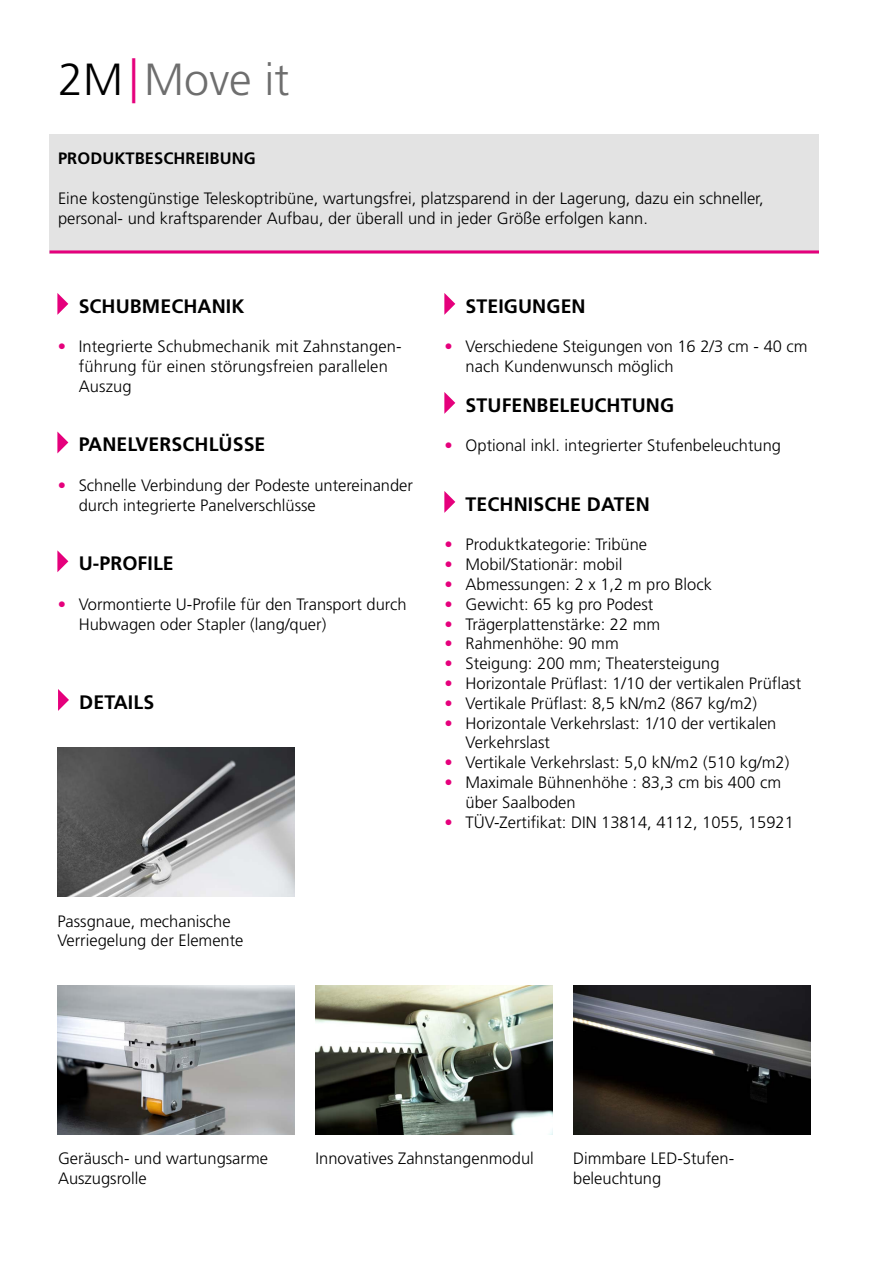
<style>
.page{position:relative;width:893px;height:1263px;background:#fff}
.page>*{position:absolute;margin:0;border:0;box-sizing:border-box;transform-origin:0 0}
.t1{font:300 45px "Frutiger LT Std";color:#6e6e6e}
.t2{font:700 19.5px "Frutiger LT Std";letter-spacing:.005em;color:#000}
.t3{font:300 16.5px/19.8px "Frutiger LT Std";color:#000}
.t4{font:700 16.5px "Frutiger LT Std";letter-spacing:.005em;color:#000}
.s1{color:#000}
.s2{color:#e5007c}
</style>
<div class="page">
<div style="left:50px;top:134px;width:769px;height:119px;background:#e3e3e3"></div>
<svg style="left:57px;top:293px;width:11px;height:22px"></svg>
<svg style="left:57px;top:431px;width:11px;height:22px"></svg>
<svg style="left:57px;top:550px;width:11px;height:22px"></svg>
<hr style="left:50px;top:250px;width:769px;height:3px;background:#e5007c">
<svg style="left:444px;top:293px;width:11px;height:22px"></svg>
<svg style="left:444px;top:392px;width:11px;height:22px"></svg>
<svg style="left:444px;top:491px;width:11px;height:22px"></svg>
<img style="left:57px;top:748px;width:237px;height:149px">
<svg style="left:58px;top:689px;width:11px;height:22px"></svg>
<img style="left:58px;top:985px;width:237px;height:149px">
<img style="left:315px;top:985px;width:237px;height:149px">
<img style="left:573px;top:985px;width:237px;height:149px">
<h1 class="t1" style="left:58px;top:54px;width:233px"><span class="s1">2M</span><span class="s2">|</span>Move it</h1>
<p class="t4" style="left:58px;top:149px;width:199px">PRODUKTBESCHREIBUNG</p>
<p class="t3" style="left:58px;top:188px;width:707px">Eine kostengünstige Teleskoptribüne, wartungsfrei, platzsparend in der Lagerung, dazu ein schneller, personal- und kraftsparender Aufbau, der überall und in jeder Größe erfolgen kann.</p>
<p class="t2" style="left:79px;top:294px;width:167px">SCHUBMECHANIK</p>
<p class="t3" style="left:79px;top:337px;width:325px;text-indent:-21px"><span class="s2">•</span> Integrierte Schubmechanik mit Zahnstangen&shy;führung für einen störungsfreien parallelen<br>Auszug</p>
<p class="t2" style="left:79px;top:433px;width:188px">PANELVERSCHLÜSSE</p>
<p class="t3" style="left:79px;top:476px;width:336px;text-indent:-21px"><span class="s2">•</span> Schnelle Verbindung der Podeste untereinander durch integrierte Panelverschlüsse</p>
<p class="t2" style="left:79px;top:552px;width:97px">U-PROFILE</p>
<p class="t3" style="left:79px;top:594px;width:329px;text-indent:-21px"><span class="s2">•</span> Vormontierte U-Profile für den Transport durch<br>Hubwagen oder Stapler (lang/quer)</p>
<p class="t2" style="left:79px;top:690px;width:76px">DETAILS</p>
<p class="t2" style="left:466px;top:294px;width:122px">STEIGUNGEN</p>
<p class="t3" style="left:466px;top:337px;width:344px;text-indent:-21px"><span class="s2">•</span> Verschiedene Steigungen von 16 2/3 cm - 40 cm nach Kundenwunsch möglich</p>
<p class="t2" style="left:466px;top:393px;width:210px">STUFENBELEUCHTUNG</p>
<p class="t3" style="left:445px;top:436px;width:338px"><span class="s2">•</span> Optional inkl. integrierter Stufenbeleuchtung</p>
<p class="t2" style="left:466px;top:492px;width:186px">TECHNISCHE DATEN</p>
<p class="t3" style="left:445px;top:535px;width:204px"><span class="s2">•</span> Produktkategorie: Tribüne</p>
<p class="t3" style="left:445px;top:555px;width:179px"><span class="s2">•</span> Mobil/Stationär: mobil</p>
<p class="t3" style="left:445px;top:575px;width:269px"><span class="s2">•</span> Abmessungen: 2 x 1,2 m pro Block</p>
<p class="t3" style="left:445px;top:594px;width:210px"><span class="s2">•</span> Gewicht: 65 kg pro Podest</p>
<p class="t3" style="left:445px;top:614px;width:217px"><span class="s2">•</span> Trägerplattenstärke: 22 mm</p>
<p class="t3" style="left:445px;top:634px;width:176px"><span class="s2">•</span> Rahmenhöhe: 90 mm</p>
<p class="t3" style="left:445px;top:654px;width:276px"><span class="s2">•</span> Steigung: 200 mm; Theatersteigung</p>
<p class="t3" style="left:445px;top:674px;width:358px"><span class="s2">•</span> Horizontale Prüflast: 1/10 der vertikalen Prüflast</p>
<p class="t3" style="left:445px;top:693px;width:314px"><span class="s2">•</span> Vertikale Prüflast: 8,5 kN/m2 (867 kg/m2)</p>
<p class="t3" style="left:466px;top:713px;width:312px;text-indent:-21px"><span class="s2">•</span> Horizontale Verkehrslast: 1/10 der vertikalen<br>Verkehrslast</p>
<p class="t3" style="left:445px;top:753px;width:346px"><span class="s2">•</span> Vertikale Verkehrslast: 5,0 kN/m2 (510 kg/m2)</p>
<p class="t3" style="left:466px;top:773px;width:317px;text-indent:-21px"><span class="s2">•</span> Maximale Bühnenhöhe : 83,3 cm bis 400 cm über Saalboden</p>
<p class="t3" style="left:445px;top:812px;width:351px"><span class="s2">•</span> TÜV-Zertifikat: DIN 13814, 4112, 1055, 15921</p>
<p class="t3" style="left:57px;top:911px;width:188px">Passgnaue, mechanische<br>Verriegelung der Elemente</p>
<p class="t3" style="left:58px;top:1149px;width:211px">Geräusch- und wartungsarme<br>Auszugsrolle</p>
<p class="t3" style="left:316px;top:1149px;width:220px">Innovatives Zahnstangenmodul</p>
<p class="t3" style="left:573px;top:1149px;width:163px">Dimmbare LED-Stufen&shy;beleuchtung</p>
</div>
